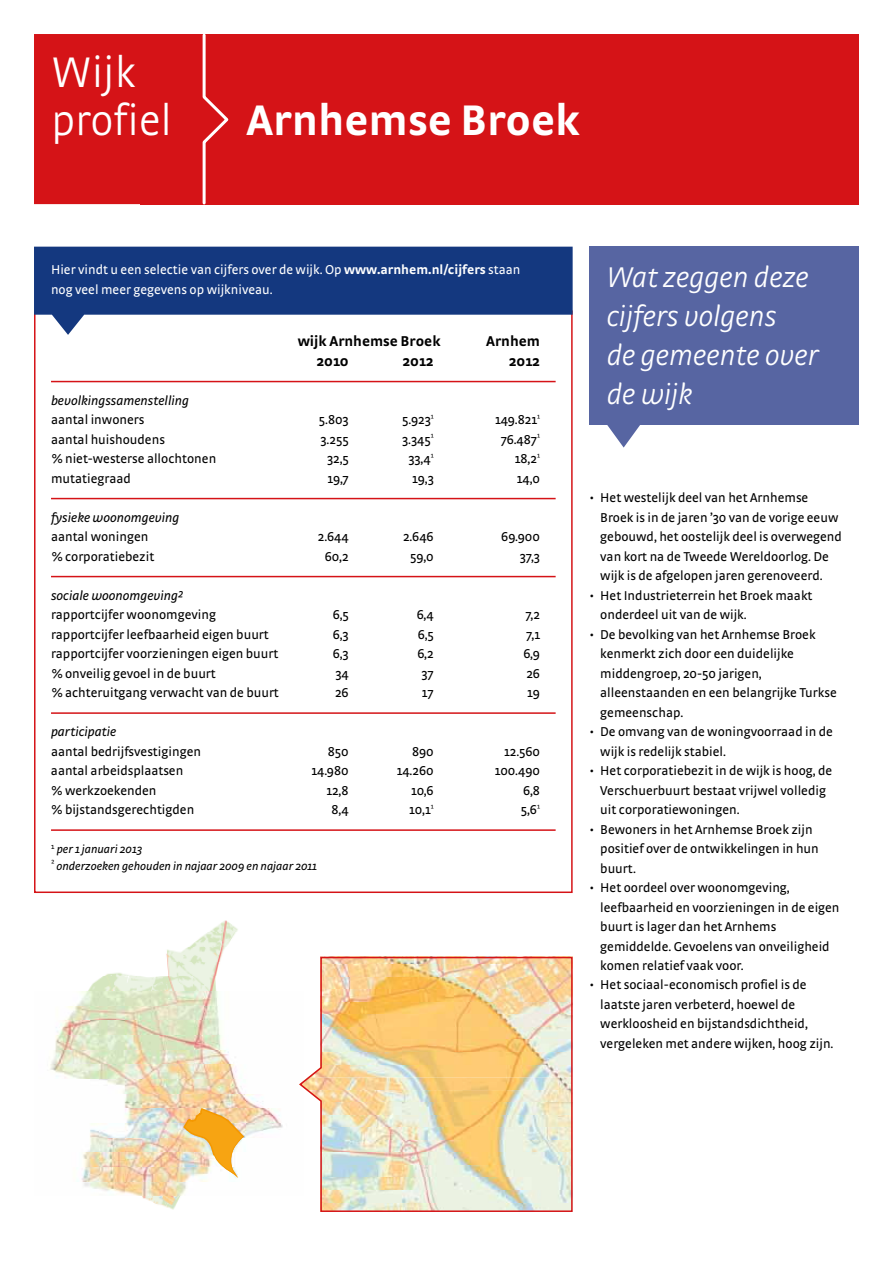
<style>
.page{position:relative;width:893px;height:1263px;background:#fff}
.page>*{position:absolute;margin:0;border:0;box-sizing:border-box;transform-origin:0 0}
.t1{font:700 45px "Strada";color:#fff}
.t2{font:300 45px/48px "Strada";color:#fff}
.t3{font:italic 300 30px/39px "Strada";color:#fff}
.t4{font:700 15px "Strada";color:#000}
.t5{font:13.5px/19.5px "Strada";color:#000}
.t6{font:13.5px/19.5px "Strada";color:#fff}
.t7{font:italic 13.5px "Strada";color:#000}
.t8{font:italic 12px/16.5px "Strada";color:#000}
.s1{font-weight:700}
</style>
<div class="page">
<div style="left:141px;top:34px;width:718px;height:170px;background:#d51317"></div>
<img style="left:50px;top:920px;width:233px;height:290px">
<svg style="left:182px;top:1107px;width:61px;height:71px"></svg>
<div style="left:34px;top:34px;width:197px;height:171px;background:#d51317"></div>
<div style="left:34px;top:310px;width:539px;height:583px;background:#fff;border:2px solid #d51317"></div>
<svg style="left:34px;top:247px;width:539px;height:88px;fill:#14387f"></svg>
<hr style="left:51px;top:381px;width:505px;height:1px;background:#d51317">
<hr style="left:51px;top:498px;width:505px;height:1px;background:#d51317">
<hr style="left:51px;top:576px;width:505px;height:1px;background:#d51317">
<hr style="left:51px;top:712px;width:505px;height:2px;background:#d51317">
<hr style="left:51px;top:829px;width:505px;height:2px;background:#d51317">
<svg style="left:607px;top:425px;width:33px;height:23px"></svg>
<div style="left:590px;top:247px;width:269px;height:178px;background:#5765a2"></div>
<img style="left:299px;top:956px;width:274px;height:256px">
<h1 class="t2" style="left:51px;top:47px;width:123px">Wijk profiel</h1>
<h1 class="t1" style="left:247px;top:93px;width:335px">Arnhemse Broek</h1>
<p class="t6" style="left:51px;top:260px;width:471px">Hier vindt u een selectie van cijfers over de wijk. Op <span class="s1">www.arnhem.nl/cijfers</span> staan nog veel meer gegevens op wijkniveau.</p>
<h2 class="t3" style="left:607px;top:258px;width:213px">Wat zeggen deze cijfers volgens<br>de gemeente over de wijk</h2>
<p class="t4" style="left:298px;top:332px;width:144px">wijk Arnhemse Broek</p>
<p class="t4" style="left:486px;top:332px;width:55px">Arnhem</p>
<p class="t4" style="left:316px;top:352px;width:34px">2010</p>
<p class="t4" style="left:402px;top:352px;width:33px">2012</p>
<p class="t4" style="left:509px;top:352px;width:33px">2012</p>
<p class="t7" style="left:51px;top:392px;width:139px">bevolkingssamenstelling</p>
<p class="t5" style="left:51px;top:410px;width:95px">aantal inwoners</p>
<p class="t5" style="left:319px;top:410px;width:31px">5.803</p>
<p class="t5" style="left:402px;top:410px;width:33px">5.923<sup>¹</sup></p>
<p class="t5" style="left:495px;top:410px;width:46px">149.821<sup>¹</sup></p>
<p class="t5" style="left:51px;top:429px;width:115px">aantal huishoudens</p>
<p class="t5" style="left:321px;top:429px;width:30px">3.255</p>
<p class="t5" style="left:402px;top:429px;width:33px">3.345<sup>¹</sup></p>
<p class="t5" style="left:501px;top:429px;width:41px">76.487<sup>¹</sup></p>
<p class="t5" style="left:51px;top:449px;width:167px">% niet-westerse allochtonen</p>
<p class="t5" style="left:327px;top:449px;width:23px">32,5</p>
<p class="t5" style="left:408px;top:449px;width:27px">33,4<sup>¹</sup></p>
<p class="t5" style="left:515px;top:449px;width:27px">18,2<sup>¹</sup></p>
<p class="t5" style="left:51px;top:468px;width:81px">mutatiegraad</p>
<p class="t5" style="left:327px;top:468px;width:23px">19,7</p>
<p class="t5" style="left:412px;top:468px;width:23px">19,3</p>
<p class="t5" style="left:517px;top:468px;width:25px">14,0</p>
<p class="t7" style="left:51px;top:509px;width:130px">fysieke woonomgeving</p>
<p class="t5" style="left:51px;top:527px;width:99px">aantal woningen</p>
<p class="t5" style="left:318px;top:527px;width:32px">2.644</p>
<p class="t5" style="left:403px;top:527px;width:32px">2.646</p>
<p class="t5" style="left:501px;top:527px;width:40px">69.900</p>
<p class="t5" style="left:51px;top:546px;width:105px">% corporatiebezit</p>
<p class="t5" style="left:325px;top:546px;width:25px">60,2</p>
<p class="t5" style="left:410px;top:546px;width:25px">59,0</p>
<p class="t5" style="left:520px;top:546px;width:22px">37,3</p>
<p class="t7" style="left:51px;top:587px;width:134px">sociale woonomgeving²</p>
<p class="t5" style="left:51px;top:605px;width:167px">rapportcijfer woonomgeving</p>
<p class="t5" style="left:333px;top:605px;width:17px">6,5</p>
<p class="t5" style="left:417px;top:605px;width:18px">6,4</p>
<p class="t5" style="left:525px;top:605px;width:16px">7,2</p>
<p class="t5" style="left:51px;top:624px;width:219px">rapportcijfer leefbaarheid eigen buurt</p>
<p class="t5" style="left:333px;top:624px;width:17px">6,3</p>
<p class="t5" style="left:418px;top:624px;width:17px">6,5</p>
<p class="t5" style="left:526px;top:624px;width:15px">7,1</p>
<p class="t5" style="left:51px;top:644px;width:229px">rapportcijfer voorzieningen eigen buurt</p>
<p class="t5" style="left:333px;top:644px;width:17px">6,3</p>
<p class="t5" style="left:417px;top:644px;width:18px">6,2</p>
<p class="t5" style="left:523px;top:644px;width:18px">6,9</p>
<p class="t5" style="left:51px;top:663px;width:166px">% onveilig gevoel in de buurt</p>
<p class="t5" style="left:335px;top:663px;width:15px">34</p>
<p class="t5" style="left:422px;top:663px;width:14px">37</p>
<p class="t5" style="left:526px;top:663px;width:15px">26</p>
<p class="t5" style="left:51px;top:683px;width:229px">% achteruitgang verwacht van de buurt</p>
<p class="t5" style="left:335px;top:683px;width:15px">26</p>
<p class="t5" style="left:422px;top:683px;width:13px">17</p>
<p class="t5" style="left:527px;top:683px;width:14px">19</p>
<p class="t7" style="left:51px;top:724px;width:67px">participatie</p>
<p class="t5" style="left:51px;top:741px;width:152px">aantal bedrijfsvestigingen</p>
<p class="t5" style="left:328px;top:741px;width:22px">850</p>
<p class="t5" style="left:412px;top:741px;width:23px">890</p>
<p class="t5" style="left:504px;top:741px;width:37px">12.560</p>
<p class="t5" style="left:51px;top:761px;width:134px">aantal arbeidsplaatsen</p>
<p class="t5" style="left:311px;top:761px;width:39px">14.980</p>
<p class="t5" style="left:397px;top:761px;width:38px">14.260</p>
<p class="t5" style="left:495px;top:761px;width:47px">100.490</p>
<p class="t5" style="left:51px;top:780px;width:107px">% werkzoekenden</p>
<p class="t5" style="left:326px;top:780px;width:24px">12,8</p>
<p class="t5" style="left:411px;top:780px;width:24px">10,6</p>
<p class="t5" style="left:523px;top:780px;width:18px">6,8</p>
<p class="t5" style="left:51px;top:800px;width:145px">% bijstandsgerechtigden</p>
<p class="t5" style="left:331px;top:800px;width:19px">8,4</p>
<p class="t5" style="left:409px;top:800px;width:26px">10,1<sup>¹</sup></p>
<p class="t5" style="left:521px;top:800px;width:21px">5,6<sup>¹</sup></p>
<p class="t8" style="left:51px;top:841px;width:268px"><sup>1</sup> per 1 januari 2013<br><sup>²</sup> onderzoeken gehouden in najaar 2009 en najaar 2011</p>
<p class="t5" style="left:600px;top:488px;width:243px;text-indent:-11px">• Het westelijk deel van het Arnhemse Broek is in de jaren ’30 van de vorige eeuw gebouwd, het oostelijk deel is overwegend van kort na de Tweede Wereldoorlog. De wijk is de afgelopen jaren gerenoveerd.</p>
<p class="t5" style="left:600px;top:585px;width:214px;text-indent:-11px">• Het Industrieterrein het Broek maakt onderdeel uit van de wijk.</p>
<p class="t5" style="left:600px;top:624px;width:238px;text-indent:-11px">• De bevolking van het Arnhemse Broek kenmerkt zich door een duidelijke middengroep, 20-50 jarigen, alleenstaanden en een belangrijke Turkse gemeenschap.</p>
<p class="t5" style="left:600px;top:721px;width:234px;text-indent:-11px">• De omvang van de woningvoorraad in de wijk is redelijk stabiel.</p>
<p class="t5" style="left:600px;top:760px;width:234px;text-indent:-11px">• Het corporatiebezit in de wijk is hoog, de<br>Verschuerbuurt bestaat vrijwel volledig uit corporatiewoningen.</p>
<p class="t5" style="left:600px;top:819px;width:220px;text-indent:-11px">• Bewoners in het Arnhemse Broek zijn positief over de ontwikkelingen in hun buurt.</p>
<p class="t5" style="left:600px;top:877px;width:241px;text-indent:-11px">• Het oordeel over woonomgeving, leefbaarheid en voorzieningen in de eigen buurt is lager dan het Arnhems gemiddelde. Gevoelens van onveiligheid komen relatief vaak voor.</p>
<p class="t5" style="left:600px;top:975px;width:235px;text-indent:-11px">• Het sociaal-economisch profiel is de laatste jaren verbeterd, hoewel de werkloosheid en bijstandsdichtheid, vergeleken met andere wijken, hoog zijn.</p>
</div>
